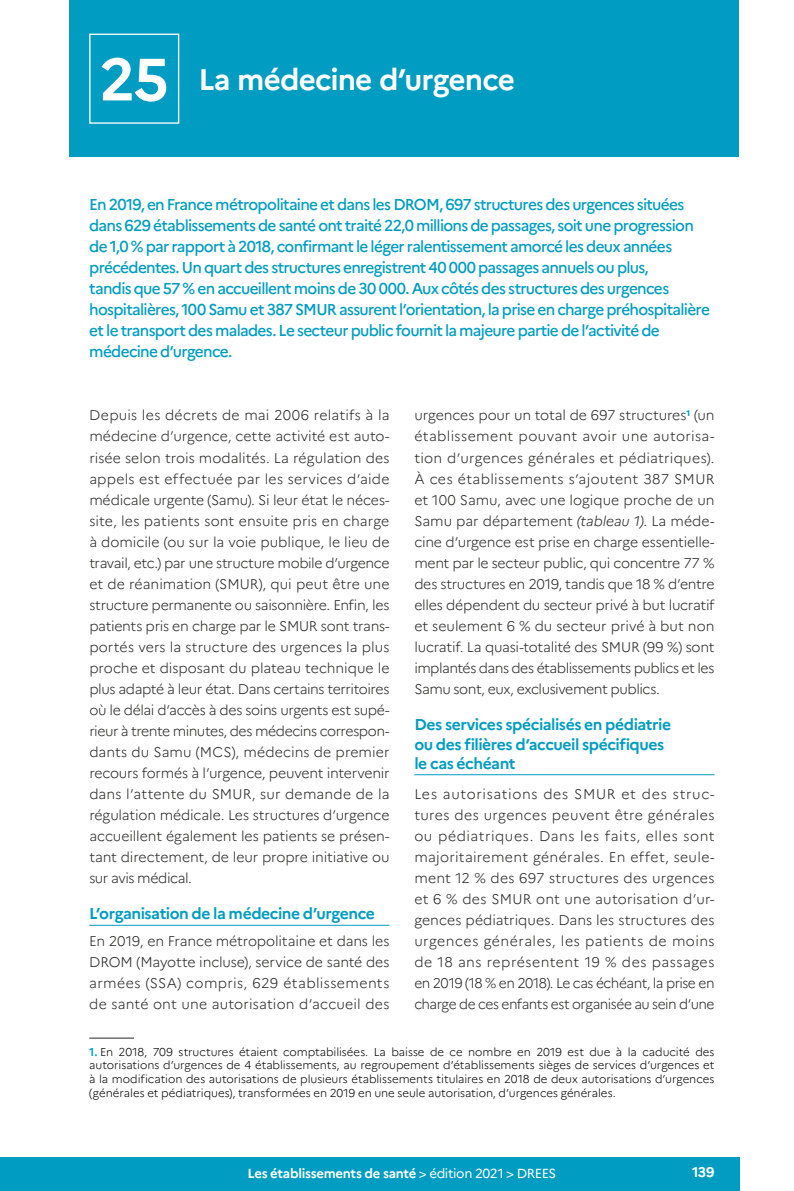
<style>
.page{position:relative;width:794px;height:1191px;background:#fff}
.page>*{position:absolute;margin:0;border:0;box-sizing:border-box;transform-origin:0 0}
.t1{font:700 29.75px "Marianne";letter-spacing:-.03em;color:#fff}
.t2{font:500 15.75px/21px "Marianne";letter-spacing:-.045em;color:#009cc1}
.t3{font:700 15.75px/19.2px "Marianne";letter-spacing:-.03em;color:#009cc1}
.t4{font:300 14px/21px "Marianne";letter-spacing:-.025em;color:#272726;text-align:justify}
.t5{font:700 14px "Marianne";color:#fff}
.t6{font:700 13.12px "Marianne";letter-spacing:-.025em;color:#fff}
.t7{font:300 11.38px/13.7px "Marianne";letter-spacing:-.005em;color:#000;text-align:justify}
.s1{font-size:59.5px}
.s2{font-style:italic}
.s3{font-weight:700;color:#00a5c8}
.s4{font-weight:400}
</style>
<div class="page">
<div style="left:0;top:1157px;width:739px;height:34px;background:#009cc1"></div>
<div style="left:69px;top:0;width:670px;height:156px;background:#009cc1"></div>
<div style="left:89px;top:34px;width:90px;height:90px;border:1px solid #fff"></div>
<hr style="left:89px;top:1037px;width:45px;height:1px;background:#272726">
<hr style="left:89px;top:925px;width:300px;height:1px;background:#009cc1">
<hr style="left:414px;top:774px;width:300px;height:1px;background:#009cc1">
<h1 class="t1" style="left:99px;top:61px;width:417px"><span class="s1">25</span> La médecine d’urgence</h1>
<p class="t2" style="left:89px;top:194px;width:622px">En 2019, en France métropolitaine et dans les DROM, 697 structures des urgences situées dans 629 établissements de santé ont traité 22,0 millions de passages, soit une progression de 1,0 % par rapport à 2018, confirmant le léger ralentissement amorcé les deux années précédentes. Un quart des structures enregistrent 40 000 passages annuels ou plus,<br>tandis que 57 % en accueillent moins de 30 000. Aux côtés des structures des urgences hospitalières, 100 Samu et 387 SMUR assurent l’orientation, la prise en charge préhospitalière et le transport des malades. Le secteur public fournit la majeure partie de l’activité de médecine d’urgence.</p>
<p class="t4" style="left:89px;top:405px;width:302px">Depuis les décrets de mai 2006 relatifs à la médecine d’urgence, cette activité est auto&shy;risée selon trois modalités. La régulation des appels est effectuée par les services d’aide médicale urgente (Samu). Si leur état le néces&shy;site, les patients sont ensuite pris en charge à domicile (ou sur la voie publique, le lieu de travail, etc.) par une structure mobile d’urgence et de réanimation (SMUR), qui peut être une structure permanente ou saisonnière. Enfin, les patients pris en charge par le SMUR sont trans&shy;portés vers la structure des urgences la plus proche et disposant du plateau technique le plus adapté à leur état. Dans certains territoires où le délai d’accès à des soins urgents est supé&shy;rieur à trente minutes, des médecins correspon&shy;dants du Samu (MCS), médecins de premier recours formés à l’urgence, peuvent intervenir dans l’attente du SMUR, sur demande de la régulation médicale. Les structures d’urgence accueillent également les patients se présen&shy;tant directement, de leur propre initiative ou sur avis médical.</p>
<p class="t3" style="left:89px;top:904px;width:287px">L’organisation de la médecine d’urgence</p>
<p class="t4" style="left:89px;top:930px;width:302px">En 2019, en France métropolitaine et dans les DROM (Mayotte incluse), service de santé des armées (SSA) compris, 629 établissements de santé ont une autorisation d’accueil des</p>
<p class="t4" style="left:414px;top:405px;width:302px">urgences pour un total de 697 structures<sup>1</sup> (un établissement pouvant avoir une autorisa&shy;tion d’urgences générales et pédiatriques).<br>À ces établissements s’ajoutent 387 SMUR et 100 Samu, avec une logique proche de un Samu par département <span class="s2">(tableau 1)</span>. La méde&shy;cine d’urgence est prise en charge essentielle&shy;ment par le secteur public, qui concentre 77 % des structures en 2019, tandis que 18 % d’entre elles dépendent du secteur privé à but lucratif et seulement 6 % du secteur privé à but non lucratif. La quasi-totalité des SMUR (99 %) sont implantés dans des établissements publics et les Samu sont, eux, exclusivement publics.</p>
<p class="t3" style="left:414px;top:715px;width:258px">Des services spécialisés en pédiatrie ou des filières d’accueil spécifiques le cas échéant</p>
<p class="t4" style="left:414px;top:783px;width:302px">Les autorisations des SMUR et des struc&shy;tures des urgences peuvent être générales ou pédiatriques. Dans les faits, elles sont majoritairement générales. En effet, seule&shy;ment 12 % des 697 structures des urgences et 6 % des SMUR ont une autorisation d’ur&shy;gences pédiatriques. Dans les structures des urgences générales, les patients de moins de 18 ans représentent 19 % des passages en 2019 (18 % en 2018). Le cas échéant, la prise en charge de ces enfants est organisée au sein d’une</p>
<p class="t7" style="left:89px;top:1044px;width:627px"><span class="s3">1.</span> En 2018, 709 structures étaient comptabilisées. La baisse de ce nombre en 2019 est due à la caducité des autorisations d’urgences de 4 établissements, au regroupement d’établissements sièges de services d’urgences et à la modification des autorisations de plusieurs établissements titulaires en 2018 de deux autorisations d’urgences (générales et pédiatriques), transformées en 2019 en une seule autorisation, d’urgences générales.</p>
<p class="t6" style="left:247px;top:1165px;width:310px">Les établissements de santé <span class="s4">&gt; édition 2021 &gt; DREES</span></p>
<p class="t5" style="left:692px;top:1163px;width:24px">139</p>
</div>
